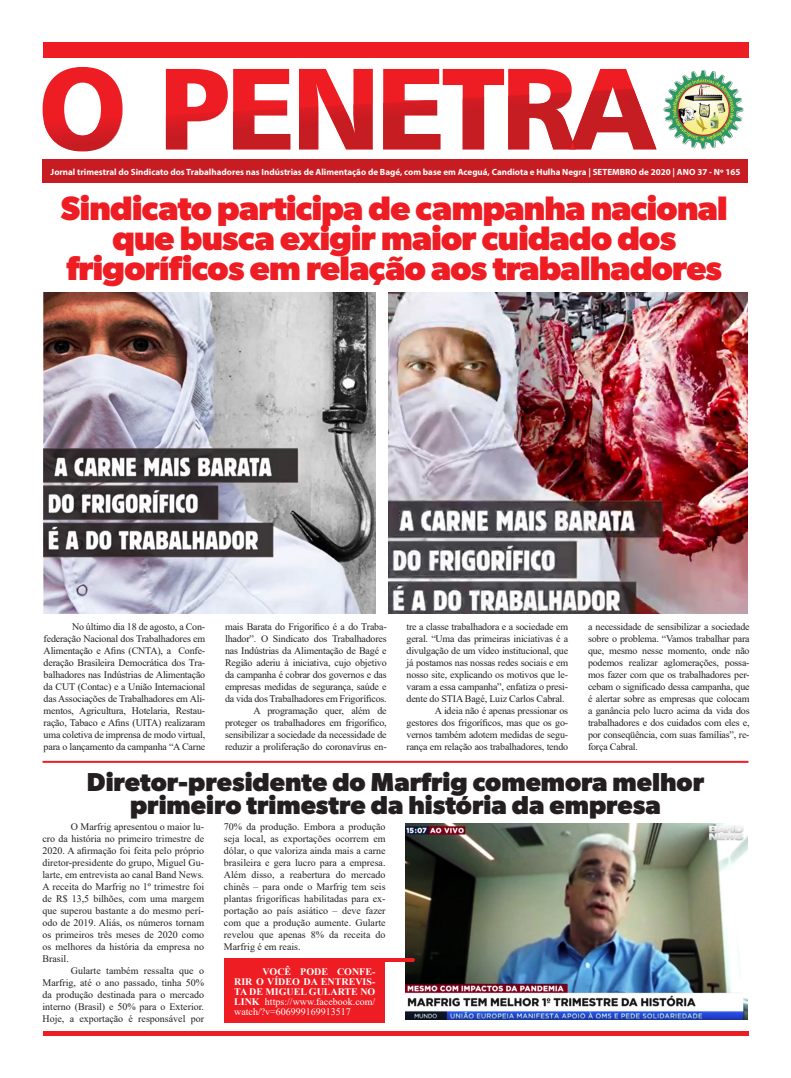
<style>
.page{position:relative;width:791px;height:1078px;background:#fff}
.page>*{position:absolute;margin:0;border:0;box-sizing:border-box;transform-origin:0 0}
.t1{font:700 34px/30px "Gibson";letter-spacing:-.02em;color:#ee1d23;text-align:center}
.t2{font:700 26px/23px "Gibson";color:#231f20;text-align:center}
.t3{font:10px/12px "Times New Roman";letter-spacing:-.02em;color:#231f20;text-align:justify}
.t4{font:700 10px/10px "Times New Roman";color:#fff;text-align:justify}
.t5{font:700 9px "Myriad Pro";color:#fff}
.s1{font-weight:400}
</style>
<div class="page">
<div style="left:43px;top:159px;width:705px;height:24px;background:#c61c22"></div>
<svg style="left:43px;top:67px;width:614px;height:83px;fill:#ee1d23"></svg>
<img style="left:44px;top:89px;width:612px;height:62px">
<div style="left:43px;top:43px;width:705px;height:15px;background:#ee1d23"></div>
<div style="left:43px;top:1030px;width:705px;height:5px;background:#ee1d23"></div>
<hr style="left:43px;top:760px;width:705px;height:2px;background:#ee1c25">
<img style="left:663px;top:70px;width:80px;height:79px">
<img style="left:405px;top:823px;width:343px;height:196px">
<div style="left:224px;top:957px;width:161px;height:65px;background:#ee1d23"></div>
<svg style="left:380px;top:957px;width:31px;height:4px"></svg>
<svg style="left:411px;top:957px;width:4px;height:4px"></svg>
<img style="left:44px;top:293px;width:331px;height:320px">
<img style="left:388px;top:293px;width:359px;height:320px">
<p class="t5" style="left:51px;top:165px;width:691px">Jornal trimestral do Sindicato dos Trabalhadores nas Indústrias de Alimentação de Bagé, com base em Aceguá, Candiota e Hulha Negra | SETEMBRO de 2020 | ANO 37 - Nº 165</p>
<p class="t1" style="left:61px;top:192px;width:668px">Sindicato participa de campanha nacional que busca exigir maior cuidado dos frigoríficos em relação aos trabalhadores</p>
<p class="t3" style="left:44px;top:619px;width:163px;text-indent:28px">No último dia 18 de agosto, a Con&shy;federação Nacional dos Trabalhadores em Alimentação e Afins (CNTA), a Confe&shy;deração Brasileira Democrática dos Tra&shy;balhadores nas Indústrias de Alimentação da CUT (Contac) e a União Internacional das Associações de Trabalhadores em Ali&shy;mentos, Agricultura, Hotelaria, Restau&shy;ração, Tabaco e Afins (UITA) realizaram uma coletiva de imprensa de modo virtual, para o lançamento da campanha “A Carne</p>
<p class="t3" style="left:225px;top:619px;width:163px">mais Barata do Frigorífico é a do Traba&shy;lhador”. O Sindicato dos Trabalhadores nas Indústrias da Alimentação de Bagé e Região aderiu à iniciativa, cujo objetivo da campanha é cobrar dos governos e das empresas medidas de segurança, saúde e da vida dos Trabalhadores em Frigoríficos.</p>
<p class="t3" style="left:225px;top:703px;width:163px;text-indent:28px">A programação quer, além de proteger os trabalhadores em frigorífico, sensibilizar a sociedade da necessidade de reduzir a proliferação do coronavírus en-</p>
<p class="t3" style="left:406px;top:620px;width:163px">tre a classe trabalhadora e a sociedade em geral. “Uma das primeiras iniciativas é a divulgação de um vídeo institucional, que já postamos nas nossas redes sociais e em nosso site, explicando os motivos que le&shy;varam a essa campanha”, enfatiza o presi&shy;dente do STIA Bagé, Luiz Carlos Cabral.</p>
<p class="t3" style="left:406px;top:704px;width:163px;text-indent:28px">A ideia não é apenas pressionar os gestores dos frigoríficos, mas que os go&shy;vernos também adotem medidas de segu&shy;rança em relação aos trabalhadores, tendo</p>
<p class="t3" style="left:588px;top:620px;width:163px">a necessidade de sensibilizar a sociedade sobre o problema. “Vamos trabalhar para que, mesmo nesse momento, onde não podemos realizar aglomerações, possa&shy;mos fazer com que os trabalhadores per&shy;cebam o significado dessa campanha, que é alertar sobre as empresas que colocam a ganância pelo lucro acima da vida dos trabalhadores e dos cuidados com eles e, por conseqüência, com suas famílias”, re&shy;força Cabral.</p>
<p class="t2" style="left:87px;top:769px;width:619px">Diretor-presidente do Marfrig comemora melhor primeiro trimestre da história da empresa</p>
<p class="t3" style="left:43px;top:820px;width:163px;text-indent:28px">O Marfrig apresentou o maior lu&shy;cro da história no primeiro trimestre de 2020. A afirmação foi feita pelo próprio diretor-presidente do grupo, Miguel Gu&shy;larte, em entrevista ao canal Band News.<br>A receita do Marfrig no 1º trimestre foi de R$ 13,5 bilhões, com uma margem que superou bastante a do mesmo perí&shy;odo de 2019. Aliás, os números tornam os primeiros três meses de 2020 como os melhores da história da empresa no Brasil.</p>
<p class="t3" style="left:43px;top:964px;width:163px;text-indent:28px">Gularte também ressalta que o Marfrig, até o ano passado, tinha 50% da produção destinada para o mercado interno (Brasil) e 50% para o Exterior.<br>Hoje, a exportação é responsável por</p>
<p class="t3" style="left:224px;top:820px;width:163px">70% da produção. Embora a produção seja local, as exportações ocorrem em dólar, o que valoriza ainda mais a carne brasileira e gera lucro para a empresa.<br>Além disso, a reabertura do mercado chinês – para onde o Marfrig tem seis plantas frigoríficas habilitadas para ex&shy;portação ao país asiático – deve fazer com que a produção aumente. Gularte revelou que apenas 8% da receita do Marfrig é em reais.</p>
<p class="t4" style="left:234px;top:965px;width:143px;text-indent:28px">VOCÊ PODE CONFE-RIR O VÍDEO DA ENTREVIS-TA DE MIGUEL GULARTE NO LINK <span class="s1">https://www.facebook.com/ watch/?v=606999169913517</span></p>
</div>
